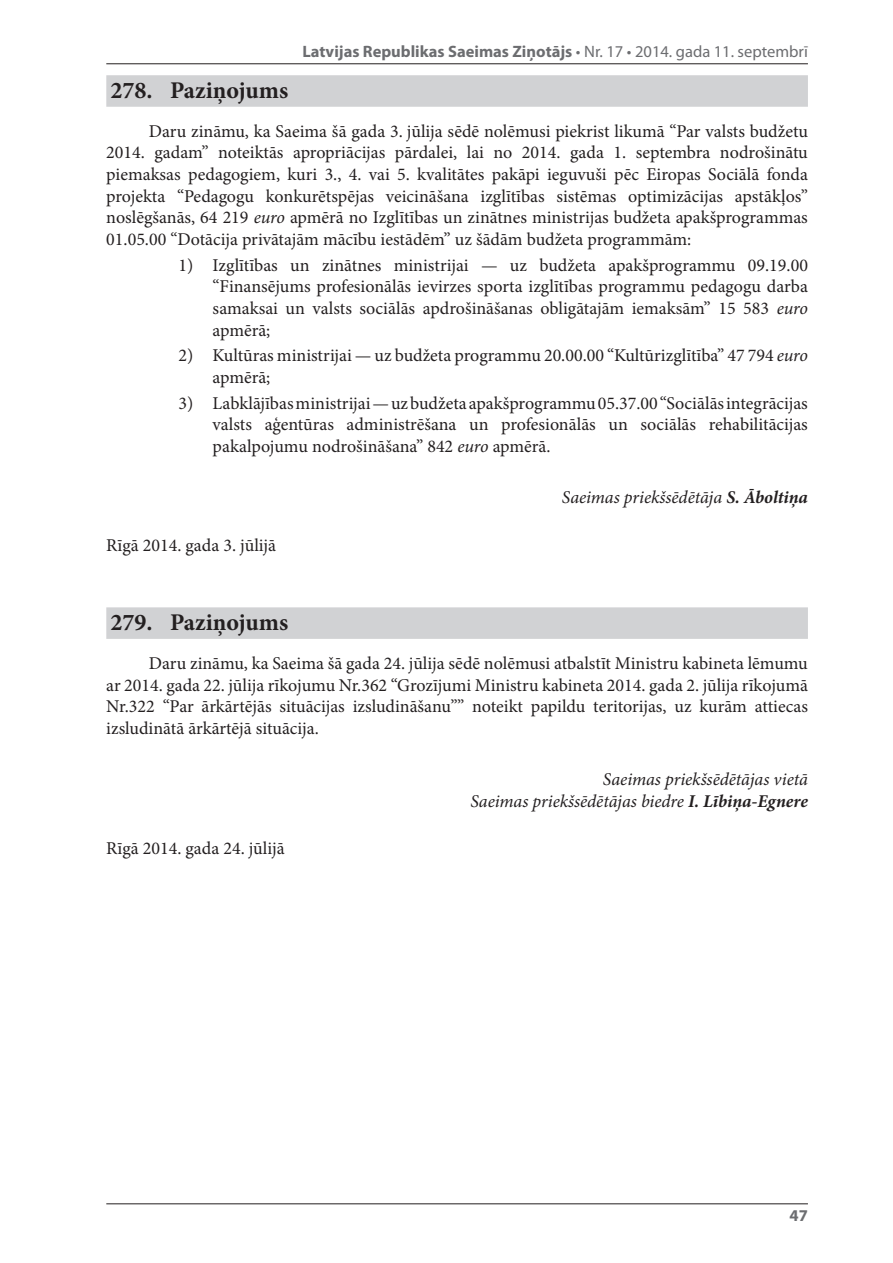
<style>
.page{position:relative;width:893px;height:1263px;background:#fff}
.page>*{position:absolute;margin:0;border:0;box-sizing:border-box;transform-origin:0 0}
.t1{font:700 24px "Minion Pro";color:#231f20}
.t2{font:18px/21.6px "Minion Pro";color:#231f20;text-align:justify}
.t3{font:italic 18px/21.6px "Minion Pro";letter-spacing:-.005em;color:#231f20;text-align:right}
.t4{font:700 16.5px "Myriad Pro";color:#6c6d70}
.s1{font-weight:400}
.s2{font-style:italic}
.s3{font-weight:700}
</style>
<div class="page">
<hr style="left:106px;top:63px;width:702px;height:1px;background:#231f20">
<hr style="left:106px;top:1203px;width:702px;height:1px;background:#231f20">
<div style="left:106px;top:75px;width:702px;height:32px;background:#d1d2d4"></div>
<div style="left:106px;top:607px;width:702px;height:32px;background:#d1d2d4"></div>
<p class="t4" style="left:302px;top:42px;width:507px">Latvijas Republikas Saeimas Ziņotājs <span class="s1">• Nr. 17 • 2014. gada 11. septembrī</span></p>
<h1 class="t1" style="left:111px;top:74px;width:179px">278. Paziņojums</h1>
<p class="t2" style="left:106px;top:120px;width:703px;text-indent:43px">Daru zināmu, ka Saeima šā gada 3. jūlija sēdē nolēmusi piekrist likumā “Par valsts budžetu 2014. gadam” noteiktās apropriācijas pārdalei, lai no 2014. gada 1. septembra nodrošinātu piemaksas pedagogiem, kuri 3., 4. vai 5. kvalitātes pakāpi ieguvuši pēc Eiropas Sociālā fonda projekta “Pedagogu konkurētspējas veicināšana izglītības sistēmas optimizācijas apstākļos” noslēgšanās, 64 219 <span class="s2">euro</span> apmērā no Izglītības un zinātnes ministrijas budžeta apakšprogrammas 01.05.00 “Dotācija privātajām mācību iestādēm” uz šādām budžeta programmām:</p>
<p class="t2" style="left:213px;top:254px;width:597px;text-indent:-34px">1) Izglītības un zinātnes ministrijai — uz budžeta apakšprogrammu 09.19.00 “Finansējums profesionālās ievirzes sporta izglītības programmu pedagogu darba samaksai un valsts sociālās apdrošināšanas obligātajām iemaksām” 15 583 <span class="s2">euro </span>apmērā;</p>
<p class="t2" style="left:213px;top:345px;width:597px;text-indent:-34px">2) Kultūras ministrijai — uz budžeta programmu 20.00.00 “Kultūrizglītība” 47 794 <span class="s2">euro </span>apmērā;</p>
<p class="t2" style="left:213px;top:392px;width:597px;text-indent:-34px">3) Labklājības ministrijai — uz budžeta apakšprogrammu 05.37.00 “Sociālās integrācijas valsts aģentūras administrēšana un profesionālās un sociālās rehabilitācijas pakalpojumu nodrošināšana” 842 <span class="s2">euro</span> apmērā.</p>
<p class="t3" style="left:562px;top:487px;width:248px">Saeimas priekšsēdētāja <span class="s3">S. Āboltiņa</span></p>
<p class="t2" style="left:106px;top:534px;width:171px">Rīgā 2014. gada 3. jūlijā</p>
<h1 class="t1" style="left:111px;top:606px;width:179px">279. Paziņojums</h1>
<p class="t2" style="left:106px;top:652px;width:703px;text-indent:43px">Daru zināmu, ka Saeima šā gada 24. jūlija sēdē nolēmusi atbalstīt Ministru kabineta lēmumu ar 2014. gada 22. jūlija rīkojumu Nr.362 “Grozījumi Ministru kabineta 2014. gada 2. jūlija rīkojumā Nr.322 “Par ārkārtējās situācijas izsludināšanu”” noteikt papildu teritorijas, uz kurām attiecas izsludinātā ārkārtējā situācija.</p>
<p class="t3" style="left:470px;top:769px;width:339px">Saeimas priekšsēdētājas vietā<br>Saeimas priekšsēdētājas biedre <span class="s3">I. Lībiņa-Egnere</span></p>
<p class="t2" style="left:106px;top:837px;width:180px">Rīgā 2014. gada 24. jūlijā</p>
<p class="t4" style="left:790px;top:1206px;width:20px">47</p>
</div>
